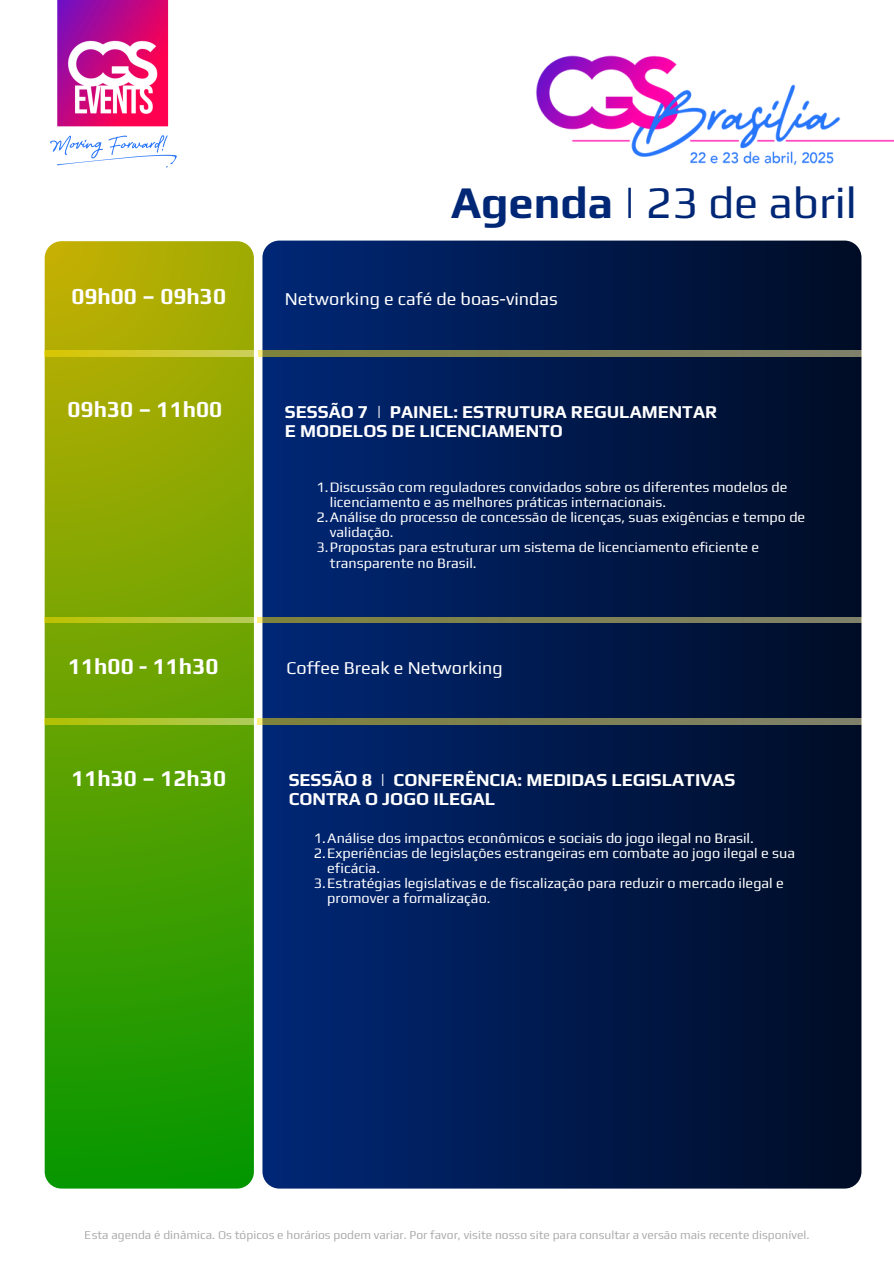
<style>
.page{position:relative;width:894px;height:1264px;background:#fff}
.page>*{position:absolute;margin:0;border:0;box-sizing:border-box;transform-origin:0 0}
.t1{font:45px "Play";color:#002776}
.t2{font:700 22.5px "Play";color:#fff}
.t3{font:700 18px/19.2px "Play";color:#fff}
.t4{font:18px "Play";color:#fff}
.t5{font:14.4px/15.1px "Play";color:#fff}
.t6{font:12px "Play";color:#898989}
.s1{font-weight:700}
</style>
<div class="page">
<img style="left:57px;top:0;width:112px;height:123px">
<img style="left:50px;top:123px;width:127px;height:45px">
<svg style="left:45px;top:241px;width:209px;height:947px;background:#62a201"></svg>
<div style="left:262px;top:240px;width:599px;height:948px;background:linear-gradient(to right,#012876,#010d25);border-radius:17px"></div>
<svg style="left:45px;top:351px;width:209px;height:5px"></svg>
<svg style="left:258px;top:351px;width:603px;height:5px;background:#7f8253"></svg>
<svg style="left:44px;top:617px;width:209px;height:6px"></svg>
<svg style="left:257px;top:617px;width:604px;height:6px;background:#7f8253"></svg>
<svg style="left:44px;top:718px;width:209px;height:6px"></svg>
<svg style="left:257px;top:718px;width:604px;height:6px;background:#7f8253"></svg>
<img style="left:536px;top:55px;width:357px;height:110px">
<p class="t1" style="left:451px;top:176px;width:407px"><span class="s1">Agenda |</span> 23 de abril</p>
<p class="t2" style="left:71px;top:282px;width:156px">09h00 – 09h30</p>
<p class="t4" style="left:285px;top:288px;width:274px">Networking e café de boas-vindas</p>
<p class="t2" style="left:68px;top:396px;width:156px">09h30 – 11h00</p>
<p class="t3" style="left:285px;top:401px;width:433px">SESSÃO 7 | PAINEL: ESTRUTURA REGULAMENTAR<br>E MODELOS DE LICENCIAMENTO</p>
<h1 class="t5" style="left:330px;top:479px;width:459px;text-indent:-13px">1.Discussão com reguladores convidados sobre os diferentes modelos de licenciamento e as melhores práticas internacionais.</h1>
<p class="t5" style="left:330px;top:509px;width:477px;text-indent:-13px">2.Análise do processo de concessão de licenças, suas exigências e tempo de validação.</p>
<h4 class="t5" style="left:330px;top:539px;width:430px;text-indent:-13px">3.Propostas para estruturar um sistema de licenciamento eficiente e transparente no Brasil.</h4>
<p class="t2" style="left:68px;top:652px;width:152px">11h00 - 11h30</p>
<p class="t4" style="left:286px;top:656px;width:218px">Coffee Break e Networking</p>
<h4 class="t2" style="left:71px;top:764px;width:156px">11h30 – 12h30</h4>
<h3 class="t3" style="left:288px;top:770px;width:448px">SESSÃO 8 | CONFERÊNCIA: MEDIDAS LEGISLATIVAS<br>CONTRA O JOGO ILEGAL</h3>
<p class="t5" style="left:314px;top:830px;width:441px">1.Análise dos impactos econômicos e sociais do jogo ilegal no Brasil.</p>
<p class="t5" style="left:327px;top:845px;width:469px;text-indent:-13px">2.Experiências de legislações estrangeiras em combate ao jogo ilegal e sua eficácia.</p>
<p class="t5" style="left:327px;top:875px;width:458px;text-indent:-13px">3.Estratégias legislativas e de fiscalização para reduzir o mercado ilegal e promover a formalização.</p>
<p class="t6" style="left:85px;top:1227px;width:726px">Esta agenda é dinâmica. Os tópicos e horários podem variar. Por favor, visite nosso site para consultar a versão mais recente disponível.</p>
</div>
